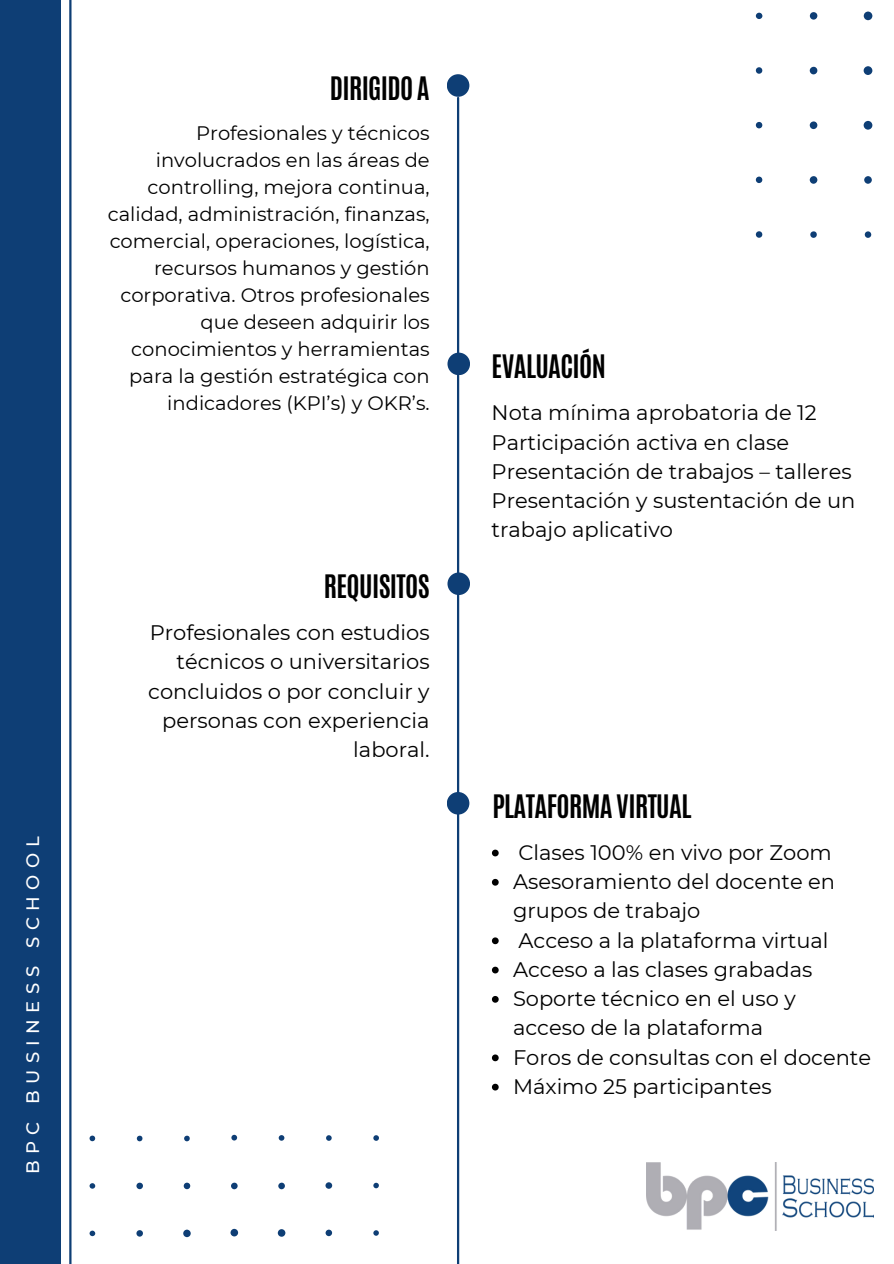
<style>
.page{position:relative;width:894px;height:1264px;background:#fff}
.page>*{position:absolute;margin:0;border:0;box-sizing:border-box;transform-origin:0 0}
.t1{font:700 27px "Antonio";letter-spacing:-.025em;color:#000}
.t2{font:21px/29.2px "Montserrat";color:#000}
.t3{font:19.5px/27px "Montserrat";color:#000;text-align:right}
.t4{font:500 18px "Montserrat";letter-spacing:.355em;color:#fff}
</style>
<div class="page">
<hr style="left:457px;top:98px;width:2px;height:1165px;background:#0e3e75">
<div style="left:446px;top:74px;width:23px;height:23px;background:#0e3e75;border-radius:50%"></div>
<div style="left:447px;top:352px;width:23px;height:23px;background:#0e3e75;border-radius:50%"></div>
<div style="left:447px;top:572px;width:23px;height:23px;background:#0e3e75;border-radius:50%"></div>
<div style="left:446px;top:792px;width:23px;height:22px;background:#0e3e75;border-radius:50%"></div>
<svg style="left:492px;top:849px;width:6px;height:7px"></svg>
<svg style="left:492px;top:878px;width:6px;height:7px"></svg>
<svg style="left:492px;top:937px;width:6px;height:7px"></svg>
<svg style="left:492px;top:966px;width:6px;height:7px"></svg>
<svg style="left:492px;top:996px;width:6px;height:6px"></svg>
<svg style="left:492px;top:1054px;width:6px;height:7px"></svg>
<svg style="left:492px;top:1083px;width:6px;height:7px"></svg>
<hr style="left:69px;top:0;width:2px;height:1263px;background:#0e3e75">
<div style="left:0;top:0;width:61px;height:1263px;background:#0e3e75"></div>
<img style="left:646px;top:1162px;width:227px;height:68px">
<svg style="left:89px;top:1134px;width:289px;height:104px"></svg>
<svg style="left:755px;top:11px;width:118px;height:227px"></svg>
<p class="t4" style="left:22px;top:1174px;width:339px;rotate:-90deg">BPC BUSINESS SCHOOL</p>
<p class="t1" style="left:329px;top:69px;width:101px">DIRIGIDO A</p>
<p class="t3" style="left:108px;top:119px;width:323px">Profesionales y técnicos involucrados en las áreas de controlling, mejora continua, calidad, administración, finanzas, comercial, operaciones, logística, recursos humanos y gestión corporativa. Otros profesionales que deseen adquirir los conocimientos y herramientas para la gestión estratégica con indicadores (KPI’s) y OKR’s.</p>
<p class="t1" style="left:323px;top:567px;width:107px">REQUISITOS</p>
<p class="t2" style="left:148px;top:618px;width:283px;text-align:right">Profesionales con estudios técnicos o universitarios concluidos o por concluir y personas con experiencia laboral.</p>
<p class="t1" style="left:491px;top:347px;width:116px">EVALUACIÓN</p>
<h1 class="t2" style="left:491px;top:398px;width:365px">Nota mínima aprobatoria de 12<br>Participación activa en clase<br>Presentación de trabajos – talleres<br>Presentación y sustentación de un trabajo aplicativo</h1>
<h2 class="t1" style="left:492px;top:786px;width:200px">PLATAFORMA VIRTUAL</h2>
<h1 class="t2" style="left:518px;top:837px;width:315px">Clases 100% en vivo por Zoom</h1>
<h2 class="t2" style="left:513px;top:866px;width:323px">Asesoramiento del docente en grupos de trabajo</h2>
<p class="t2" style="left:518px;top:925px;width:311px">Acceso a la plataforma virtual</p>
<p class="t2" style="left:513px;top:954px;width:301px">Acceso a las clases grabadas</p>
<h1 class="t2" style="left:513px;top:983px;width:284px">Soporte técnico en el uso y acceso de la plataforma</h1>
<h2 class="t2" style="left:513px;top:1042px;width:359px">Foros de consultas con el docente</h2>
<h1 class="t2" style="left:513px;top:1071px;width:260px">Máximo 25 participantes</h1>
</div>
